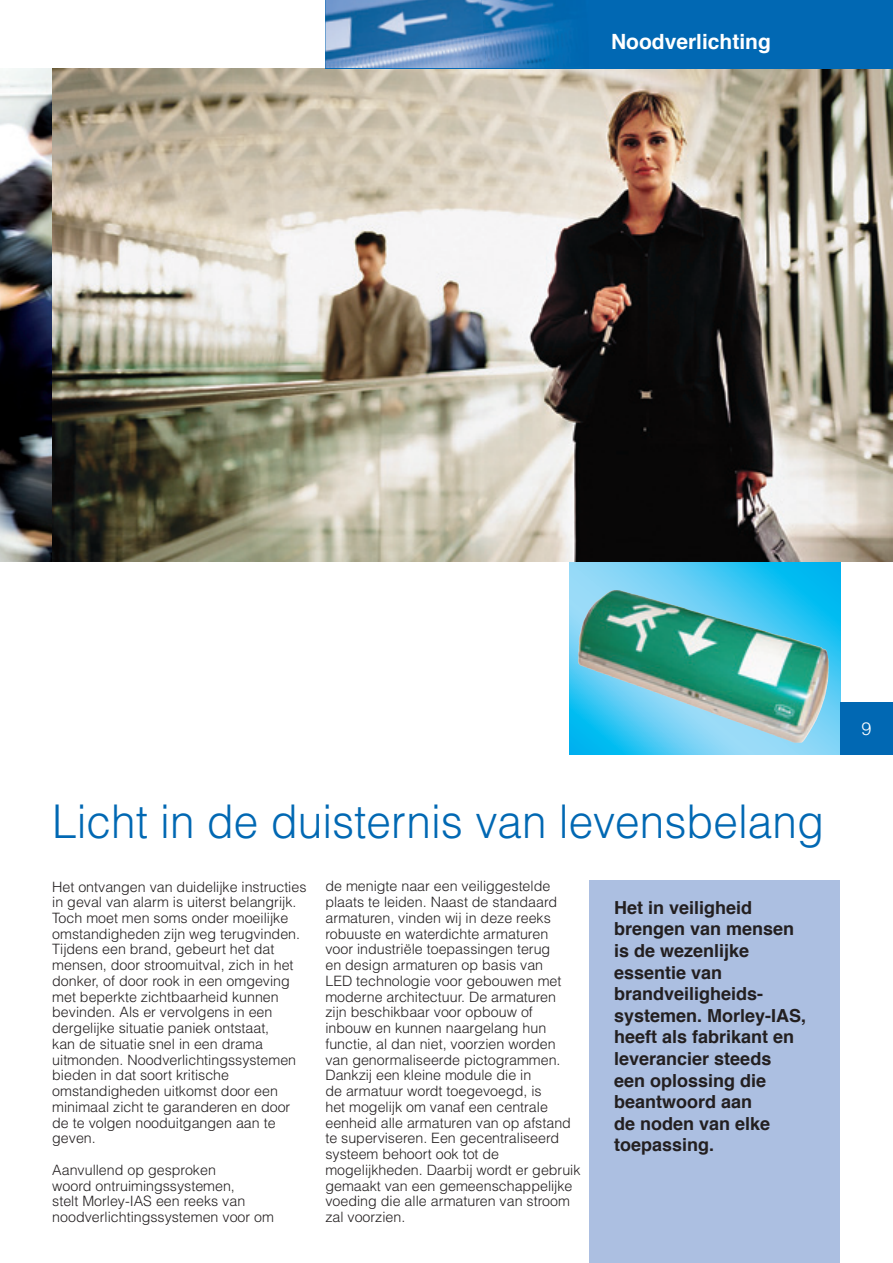
<style>
.page{position:relative;width:893px;height:1263px;background:#fff}
.page>*{position:absolute;margin:0;border:0;box-sizing:border-box;transform-origin:0 0}
.t1{font:300 46.5px "Helvetica";color:#0168b3;scale:.95 1}
.t2{font:700 21px "Helvetica";color:#fff}
.t3{font:700 18px/21.6px "Helvetica";color:#231f20}
.t4{font:300 18px "Helvetica";color:#fff}
.t5{font:300 14.25px/15.8px "Helvetica";color:#231f20}
</style>
<div class="page">
<svg style="left:569px;top:561px;width:271px;height:194px;background:#59bccb"></svg>
<img style="left:579px;top:590px;width:37px;height:52px">
<img style="left:0;top:68px;width:893px;height:493px">
<div style="left:840px;top:702px;width:53px;height:53px;background:#0168b3"></div>
<div style="left:325px;top:0;width:568px;height:68px;background:#0168b3"></div>
<img style="left:325px;top:0;width:156px;height:68px">
<img style="left:481px;top:0;width:77px;height:68px">
<div style="left:590px;top:880px;width:250px;height:383px;background:#acbfe1"></div>
<h2 class="t2" style="left:611px;top:25px;width:161px">Noodverlichting</h2>
<h1 class="t1" style="left:52px;top:792px;width:814px">Licht in de duisternis van levensbelang</h1>
<p class="t5" style="left:52px;top:878px;width:256px">Het ontvangen van duidelijke instructies in geval van alarm is uiterst belangrijk.<br>Toch moet men soms onder moeilijke omstandigheden zijn weg terugvinden.<br>Tijdens een brand, gebeurt het dat mensen, door stroomuitval, zich in het donker, of door rook in een omgeving met beperkte zichtbaarheid kunnen bevinden. Als er vervolgens in een dergelijke situatie paniek ontstaat,<br>kan de situatie snel in een drama uitmonden. Noodverlichtingssystemen bieden in dat soort kritische omstandigheden uitkomst door een minimaal zicht te garanderen en door de te volgen nooduitgangen aan te geven.</p>
<p class="t5" style="left:52px;top:1161px;width:223px">Aanvullend op gesproken<br>woord ontruimingssystemen,<br>stelt Morley-IAS een reeks van noodverlichtingssystemen voor om</p>
<p class="t5" style="left:325px;top:878px;width:257px">de menigte naar een veiliggestelde plaats te leiden. Naast de standaard armaturen, vinden wij in deze reeks robuuste en waterdichte armaturen<br>voor industriële toepassingen terug<br>en design armaturen op basis van<br>LED technologie voor gebouwen met moderne architectuur. De armaturen zijn beschikbaar voor opbouw of inbouw en kunnen naargelang hun functie, al dan niet, voorzien worden van genormaliseerde pictogrammen.<br>Dankzij een kleine module die in<br>de armatuur wordt toegevoegd, is<br>het mogelijk om vanaf een centrale eenheid alle armaturen van op afstand te superviseren. Een gecentraliseerd systeem behoort ook tot de mogelijkheden. Daarbij wordt er gebruik gemaakt van een gemeenschappelijke voeding die alle armaturen van stroom zal voorzien.</p>
<p class="t3" style="left:614px;top:897px;width:194px">Het in veiligheid brengen van mensen is de wezenlijke essentie van brandveiligheids&shy;systemen. Morley-IAS, heeft als fabrikant en leverancier steeds een oplossing die beantwoord aan<br>de noden van elke toepassing.</p>
<p class="t4" style="left:861px;top:718px;width:12px">9</p>
</div>
